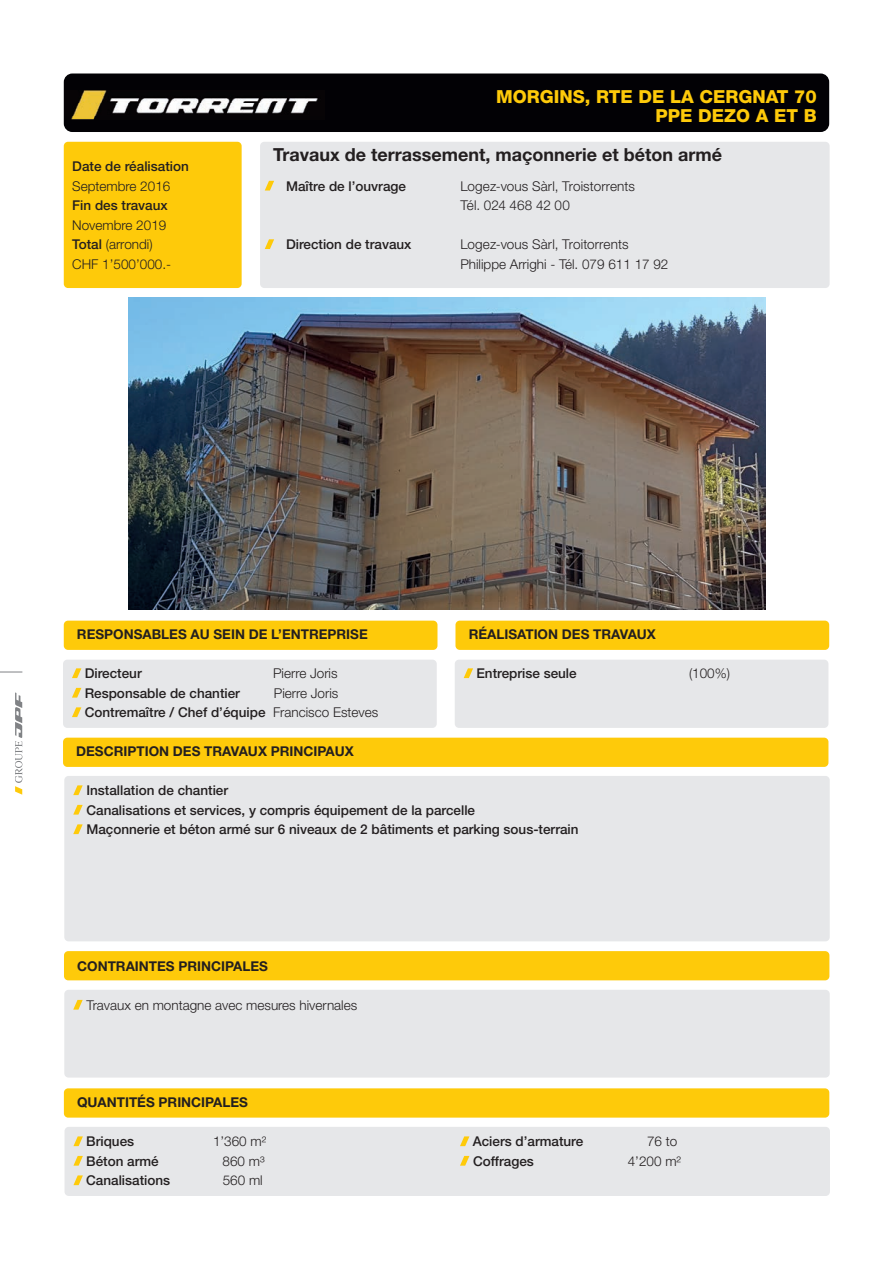
<style>
.page{position:relative;width:893px;height:1263px;background:#fff}
.page>*{position:absolute;margin:0;border:0;box-sizing:border-box;transform-origin:0 0}
.t1{font:700 18px "Helvetica Neue LT Std";color:#231f20}
.t2{font:800 18px/19.5px "Helvetica Neue LT Std";color:#feca0a;text-align:right}
.t3{font:500 13.5px/19.5px "Helvetica Neue LT Std";color:#231f20}
.t4{font:300 13.5px/19.5px "Helvetica Neue LT Std";color:#231f20}
.t5{font:700 13.5px "Helvetica Neue LT Std";color:#231f20}
.s1{font-weight:500}
</style>
<div class="page">
<div style="left:64px;top:74px;width:765px;height:58px;background:#020105;border-radius:9px"></div>
<div style="left:64px;top:1088px;width:765px;height:29px;background:#feca0a;border-radius:4px"></div>
<div style="left:64px;top:951px;width:765px;height:29px;background:#feca0a;border-radius:4px"></div>
<div style="left:63px;top:738px;width:765px;height:29px;background:#feca0a;border-radius:4px"></div>
<div style="left:64px;top:621px;width:373px;height:29px;background:#feca0a;border-radius:4px"></div>
<div style="left:455px;top:621px;width:374px;height:29px;background:#feca0a;border-radius:4px"></div>
<div style="left:260px;top:142px;width:570px;height:146px;background:#e6e7e9;border-radius:4px"></div>
<svg style="left:265px;top:181px;width:9px;height:10px"></svg>
<svg style="left:265px;top:239px;width:9px;height:10px"></svg>
<div style="left:64px;top:142px;width:178px;height:146px;background:#feca0a;border-radius:4px"></div>
<div style="left:64px;top:776px;width:766px;height:165px;background:#e6e7e9;border-radius:4px"></div>
<svg style="left:73px;top:785px;width:10px;height:10px"></svg>
<svg style="left:73px;top:805px;width:10px;height:10px"></svg>
<svg style="left:73px;top:824px;width:10px;height:10px"></svg>
<div style="left:64px;top:990px;width:766px;height:87px;background:#e6e7e9;border-radius:4px"></div>
<svg style="left:73px;top:1000px;width:10px;height:10px"></svg>
<div style="left:63px;top:660px;width:374px;height:68px;background:#e6e7e9;border-radius:4px"></div>
<svg style="left:72px;top:668px;width:9px;height:10px"></svg>
<svg style="left:72px;top:688px;width:9px;height:10px"></svg>
<svg style="left:72px;top:707px;width:9px;height:10px"></svg>
<div style="left:455px;top:660px;width:373px;height:68px;background:#e6e7e9;border-radius:4px"></div>
<svg style="left:464px;top:668px;width:9px;height:10px"></svg>
<svg style="left:0;top:672px;width:22px;height:1px"></svg>
<svg style="left:15px;top:692px;width:7px;height:103px"></svg>
<img style="left:129px;top:298px;width:636px;height:312px">
<img style="left:71px;top:91px;width:247px;height:29px">
<div style="left:65px;top:1127px;width:765px;height:69px;background:#e6e7e9;border-radius:4px"></div>
<svg style="left:73px;top:1136px;width:10px;height:10px"></svg>
<svg style="left:73px;top:1156px;width:10px;height:10px"></svg>
<svg style="left:73px;top:1175px;width:10px;height:10px"></svg>
<svg style="left:460px;top:1136px;width:9px;height:10px"></svg>
<svg style="left:460px;top:1156px;width:9px;height:10px"></svg>
<p class="t3" style="left:72px;top:156px;width:118px">Date de réalisation</p>
<p class="t4" style="left:72px;top:176px;width:100px">Septembre 2016</p>
<p class="t3" style="left:72px;top:195px;width:97px">Fin des travaux</p>
<p class="t4" style="left:72px;top:215px;width:100px">Novembre 2019<br><span class="s1">Total</span> (arrondi)<br>CHF 1’500’000.-</p>
<h1 class="t2" style="left:496px;top:87px;width:322px">MORGINS, RTE DE LA CERGNAT 70<br>PPE DEZO A ET B</h1>
<h1 class="t1" style="left:273px;top:144px;width:450px">Travaux de terrassement, maçonnerie et béton armé</h1>
<p class="t3" style="left:286px;top:176px;width:122px">Maître de l’ouvrage</p>
<p class="t4" style="left:460px;top:176px;width:176px">Logez-vous Sàrl, Troistorrents<br>Tél. 024 468 42 00</p>
<p class="t3" style="left:286px;top:234px;width:127px">Direction de travaux</p>
<p class="t4" style="left:460px;top:234px;width:210px">Logez-vous Sàrl, Troitorrents<br>Philippe Arrighi - Tél. 079 611 17 92</p>
<p class="t5" style="left:77px;top:626px;width:292px">RESPONSABLES AU SEIN DE L’ENTREPRISE</p>
<p class="t5" style="left:469px;top:626px;width:189px">RÉALISATION DES TRAVAUX</p>
<p class="t3" style="left:85px;top:663px;width:59px">Directeur</p>
<p class="t4" style="left:273px;top:663px;width:66px">Pierre Joris</p>
<p class="t3" style="left:85px;top:683px;width:157px">Responsable de chantier</p>
<p class="t4" style="left:85px;top:683px;width:295px;text-indent:189px">Pierre Joris<br><span class="s1">Contremaître / Chef d’équipe</span> Francisco Esteves</p>
<p class="t5" style="left:76px;top:743px;width:279px">DESCRIPTION DES TRAVAUX PRINCIPAUX</p>
<p class="t3" style="left:476px;top:663px;width:102px">Entreprise seule</p>
<p class="t4" style="left:689px;top:663px;width:43px">(100%)</p>
<p class="t3" style="left:86px;top:780px;width:494px">Installation de chantier<br>Canalisations et services, y compris équipement de la parcelle<br>Maçonnerie et béton armé sur 6 niveaux de 2 bâtiments et parking sous-terrain</p>
<p class="t5" style="left:77px;top:957px;width:192px">CONTRAINTES PRINCIPALES</p>
<p class="t4" style="left:86px;top:995px;width:272px">Travaux en montagne avec mesures hivernales</p>
<p class="t5" style="left:77px;top:1094px;width:172px">QUANTITÉS PRINCIPALES</p>
<p class="t3" style="left:86px;top:1131px;width:50px">Briques</p>
<p class="t4" style="left:213px;top:1131px;width:55px">1’360 m²</p>
<p class="t3" style="left:86px;top:1151px;width:74px">Béton armé</p>
<p class="t4" style="left:223px;top:1151px;width:44px">860 m³</p>
<p class="t3" style="left:86px;top:1170px;width:86px">Canalisations</p>
<p class="t4" style="left:223px;top:1170px;width:42px">560 ml</p>
<p class="t3" style="left:473px;top:1131px;width:112px">Aciers d’armature</p>
<p class="t4" style="left:647px;top:1131px;width:32px">76 to</p>
<p class="t3" style="left:473px;top:1151px;width:62px">Coffrages</p>
<p class="t4" style="left:628px;top:1151px;width:55px">4’200 m²</p>
</div>
